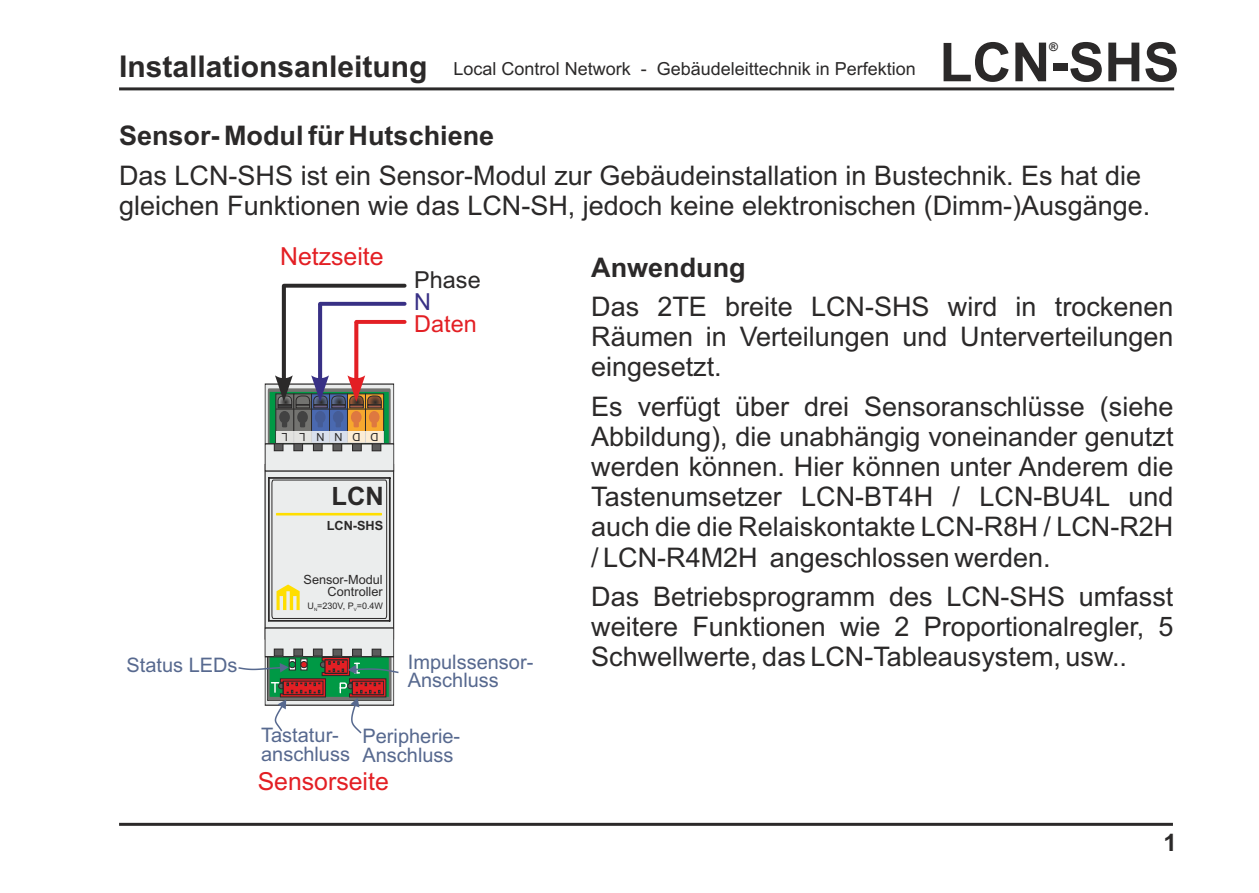
<style>
.page{position:relative;width:1259px;height:893px;background:#fff}
.page>*{position:absolute;margin:0;border:0;box-sizing:border-box;transform-origin:0 0}
.t1{font:700 54px "Arial";color:#2b2929}
.t2{font:27px/30.3px "Arial";color:#2b2929;text-align:justify}
.t3{font:700 27px "Arial";color:#2b2929}
.t4{font:700 25.5px "Arial";color:#2b2929}
.t5{font:24.9px "Arial";color:#e31f24}
.t6{font:700 24px "Arial";color:#2b2929}
.t7{font:23.4px "Arial";color:#2b2929}
.t8{font:23.4px "Arial";color:#e31f24}
.t9{font:23.4px "Arial";color:#383085}
.t10{font:20.1px/18.9px "Arial";color:#57698f}
.t11{font:18px "Arial";color:#2b2929}
.t12{font:12.6px/12.6px "Arial";color:#2b2929;text-align:right}
.t13{font:700 12.6px "Arial";color:#2b2929}
.t14{font:700 12px "Arial";color:#2b2929}
.t15{font:11.1px "Arial";color:#2b2929}
.t16{font:9px "Arial";color:#2b2929}
.s1{font-weight:700;font-size:30px}
</style>
<div class="page">
<hr style="left:119px;top:823px;width:1054px;height:3px;background:#2b2929">
<hr style="left:119px;top:87px;width:1055px;height:3px;background:#2b2929">
<svg style="left:398px;top:320px;width:6px;height:4px"></svg>
<svg style="left:398px;top:302px;width:6px;height:4px"></svg>
<hr style="left:284px;top:284px;width:120px;height:4px;background:#2b2929">
<svg style="left:238px;top:286px;width:160px;height:448px"></svg>
<p class="t11" style="left:119px;top:62px;width:798px"><span class="s1">Installationsanleitung</span> Local Control Network - Gebäudeleittechnik in Perfektion</p>
<h1 class="t1" style="left:939px;top:42px;width:241px">LCN-SHS</h1>
<p class="t14" style="left:1049px;top:43px;width:10px">®</p>
<p class="t3" style="left:119px;top:126px;width:377px">Sensor- Modul für Hutschiene</p>
<p class="t2" style="left:119px;top:162px;width:1032px">Das LCN-SHS ist ein Sensor-Modul zur Gebäudeinstallation in Bustechnik. Es hat die gleichen Funktionen wie das LCN-SH, jedoch keine elektronischen (Dimm-)Ausgänge.</p>
<p class="t3" style="left:591px;top:257px;width:156px">Anwendung</p>
<p class="t2" style="left:591px;top:294px;width:203px">Das 2TE breite</p>
<p class="t5" style="left:280px;top:247px;width:105px">Netzseite</p>
<p class="t7" style="left:414px;top:270px;width:68px">Phase</p>
<p class="t9" style="left:414px;top:293px;width:18px">N</p>
<p class="t8" style="left:414px;top:315px;width:64px">Daten</p>
<p class="t2" style="left:591px;top:294px;width:584px;text-indent:220px">LCN-SHS wird in trockenen Räumen in Verteilungen und Unterverteilungen eingesetzt.</p>
<p class="t2" style="left:591px;top:394px;width:584px">Es verfügt über drei Sensoranschlüsse (siehe Abbildung), die unabhängig voneinander genutzt werden können. Hier können unter Anderem die Tastenumsetzer LCN-BT4H / LCN-BU4L und auch die die Relaiskontakte LCN-R8H / LCN-R2H / LCN-R4M2H angeschlossen werden.</p>
<p class="t2" style="left:591px;top:584px;width:584px">Das Betriebsprogramm des LCN-SHS umfasst weitere Funktionen wie 2 Proportionalregler, 5<br>Schwellwerte, das LCN-Tableausystem, usw..</p>
<p class="t15" style="left:288px;top:441px;width:8px;rotate:-180deg">L</p>
<p class="t15" style="left:305px;top:441px;width:8px;rotate:-180deg">L</p>
<p class="t15" style="left:324px;top:441px;width:10px;rotate:-180deg">N</p>
<p class="t15" style="left:342px;top:441px;width:10px;rotate:-180deg">N</p>
<p class="t15" style="left:360px;top:441px;width:10px;rotate:-180deg">D</p>
<p class="t15" style="left:378px;top:441px;width:10px;rotate:-180deg">D</p>
<p class="t4" style="left:332px;top:487px;width:54px">LCN</p>
<p class="t13" style="left:327px;top:521px;width:58px">LCN-SHS</p>
<p class="t12" style="left:303px;top:574px;width:81px">Sensor-Modul<br>Controller</p>
<p class="t16" style="left:307px;top:602px;width:77px">U<sub>N</sub>=230V, P<sub>V</sub>=0.4W</p>
<p class="t10" style="left:408px;top:654px;width:127px">Impulssensor-<br>Anschluss</p>
<p class="t10" style="left:126px;top:658px;width:113px">Status LEDs</p>
<p class="t10" style="left:261px;top:727px;width:90px">Tastatur&shy;anschluss</p>
<p class="t10" style="left:362px;top:728px;width:99px">Peripherie-<br>Anschluss</p>
<p class="t5" style="left:258px;top:772px;width:133px">Sensorseite</p>
<p class="t6" style="left:1163px;top:833px;width:15px">1</p>
</div>
